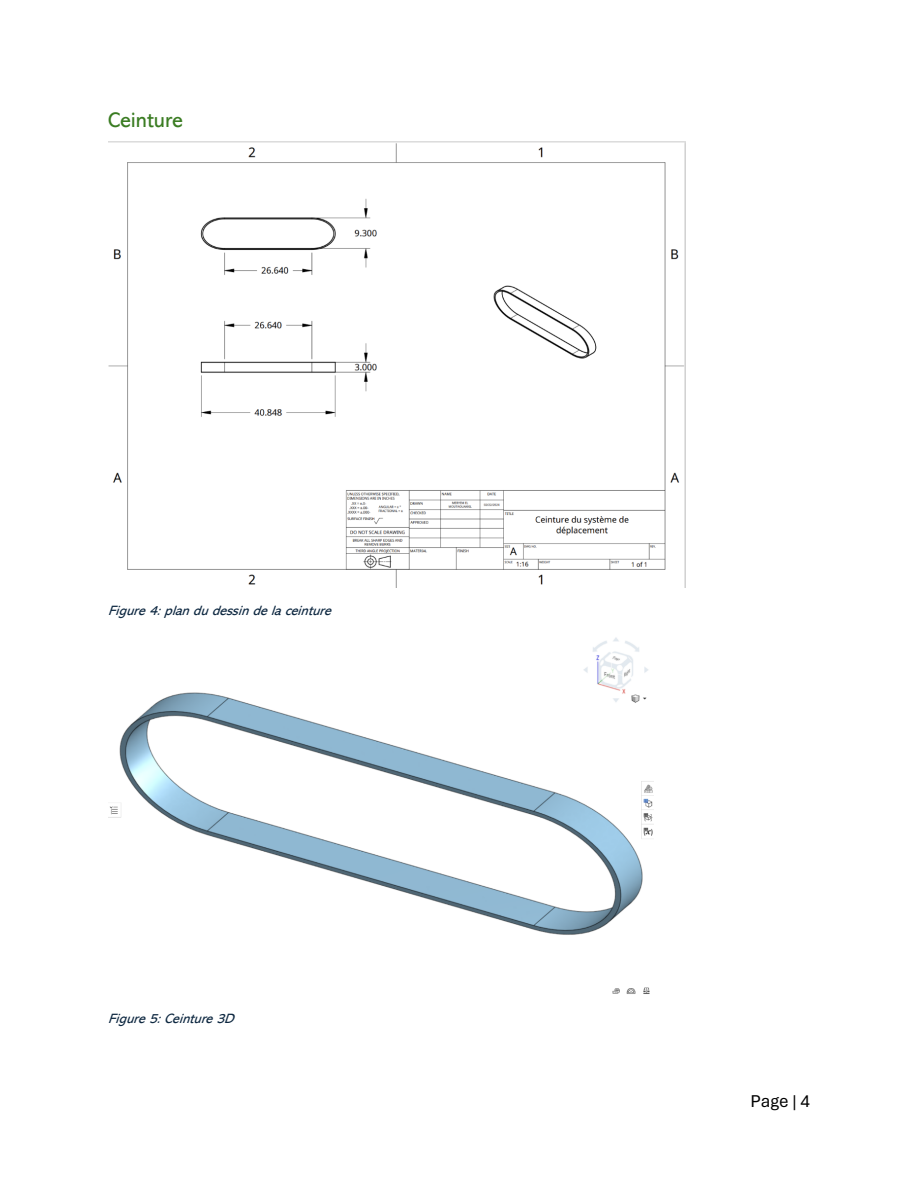
<style>
.page{position:relative;width:918px;height:1188px;background:#fff}
.page>*{position:absolute;margin:0;border:0;box-sizing:border-box;transform-origin:0 0}
.t1{font:21px "Abadi";color:#3a7c22}
.t2{font:18px "Aptos";color:#000}
.t3{font:italic 13.5px "Abadi";color:#0e2841}
</style>
<div class="page">
<img style="left:108px;top:142px;width:577px;height:445px">
<img style="left:108px;top:637px;width:545px;height:357px">
<h1 class="t1" style="left:108px;top:108px;width:76px">Ceinture</h1>
<p class="t3" style="left:108px;top:603px;width:228px">Figure4:plandudessindelaceinture</p>
<p class="t3" style="left:108px;top:1011px;width:131px">Figure5:Ceinture3D</p>
<h2 class="t2" style="left:750px;top:1090px;width:61px">Page | 4</h2>
</div>
